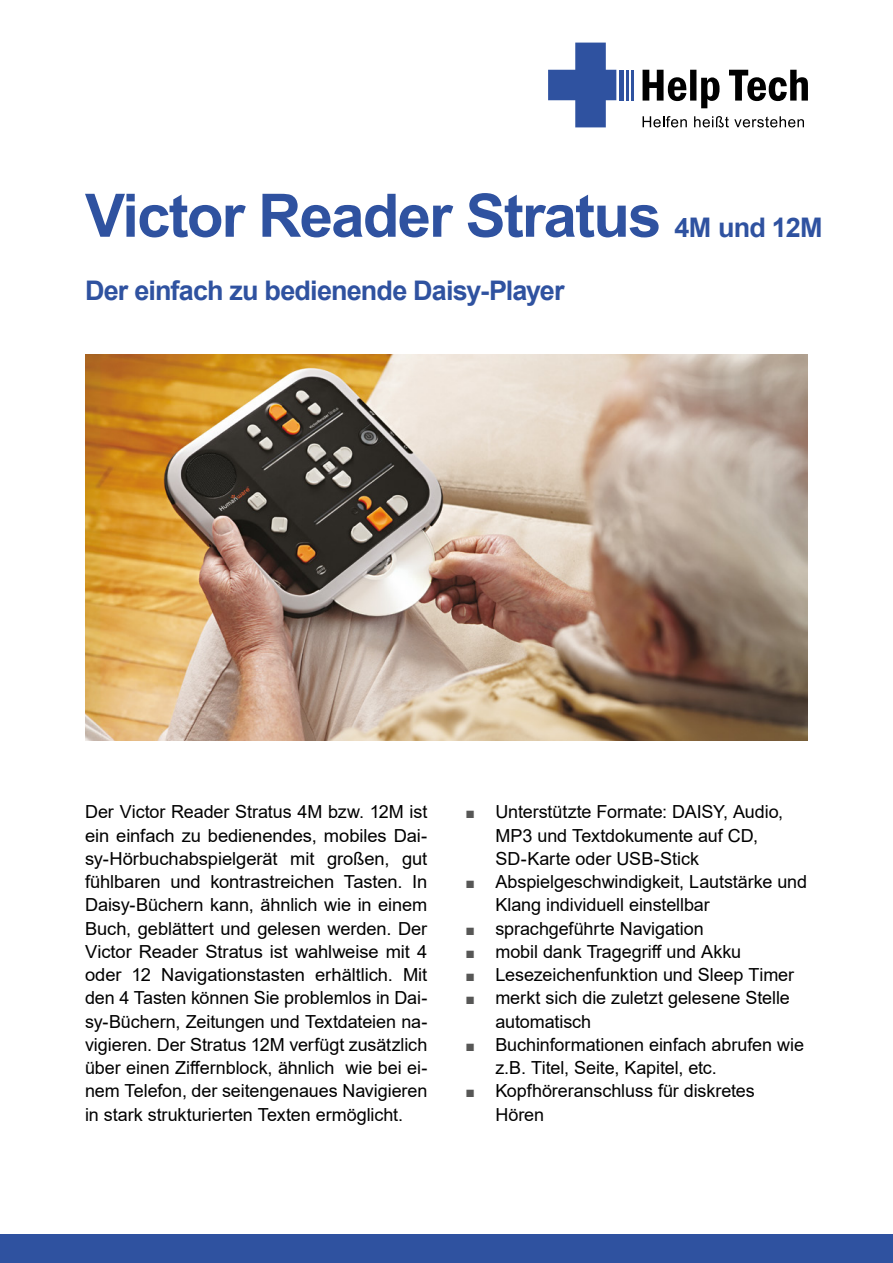
<style>
.page{position:relative;width:893px;height:1263px;background:#fff}
.page>*{position:absolute;margin:0;border:0;box-sizing:border-box;transform-origin:0 0}
.t1{font:700 60px "Arial";letter-spacing:-.03em;color:#2f52a0}
.t2{font:700 27px "Arial";letter-spacing:-.03em;color:#2f52a0}
.t3{font:18px/23.2px "Arial";letter-spacing:-.005em;color:#000}
.s1{font-size:15.75px;color:#575756}
</style>
<div class="page">
<div style="left:0;top:1234px;width:893px;height:29px;background:#2f52a0"></div>
<svg style="left:643px;top:70px;width:165px;height:38px"></svg>
<hr style="left:631px;top:70px;width:3px;height:30px;background:#2f52a0">
<hr style="left:626px;top:70px;width:3px;height:30px;background:#2f52a0">
<div style="left:619px;top:70px;width:5px;height:30px;background:#2f52a0"></div>
<svg style="left:548px;top:43px;width:68px;height:84px"></svg>
<svg style="left:643px;top:116px;width:44px;height:11px"></svg>
<svg style="left:694px;top:116px;width:110px;height:11px"></svg>
<img style="left:85px;top:355px;width:723px;height:386px">
<h1 class="t1" style="left:85px;top:173px;width:578px">Victor Reader Stratus</h1>
<h2 class="t2" style="left:675px;top:208px;width:150px">4M und 12M</h2>
<h2 class="t2" style="left:85px;top:271px;width:481px">Der einfach zu bedienende Daisy-Player</h2>
<p class="t3" style="left:85px;top:800px;width:344px;text-align:justify">Der Victor Reader Stratus 4M bzw. 12M ist ein einfach zu bedienendes, mobiles Dai&shy;sy-Hörbuchabspielgerät mit großen, gut fühlbaren und kontrastreichen Tasten. In Daisy-Büchern kann, ähnlich wie in einem Buch, geblättert und gelesen werden. Der Victor Reader Stratus ist wahlweise mit 4 oder 12 Navigationstasten erhältlich. Mit den 4 Tasten können Sie problemlos in Dai&shy;sy-Büchern, Zeitungen und Textdateien na&shy;vigieren. Der Stratus 12M verfügt zusätzlich über einen Ziffernblock, ähnlich wie bei ei&shy;nem Telefon, der seitengenaues Navigieren in stark strukturierten Texten ermöglicht.</p>
<p class="t3" style="left:495px;top:800px;width:289px;text-indent:-30px"><span class="s1">■</span> Unterstützte Formate: DAISY, Audio,<br>MP3 und Textdokumente auf CD,<br>SD-Karte oder USB-Stick</p>
<p class="t3" style="left:495px;top:870px;width:313px;text-indent:-30px"><span class="s1">■</span> Abspielgeschwindigkeit, Lautstärke und<br>Klang individuell einstellbar</p>
<p class="t3" style="left:466px;top:916px;width:240px"><span class="s1">■</span> sprachgeführte Navigation</p>
<p class="t3" style="left:466px;top:940px;width:277px"><span class="s1">■</span> mobil dank Tragegriff und Akku</p>
<p class="t3" style="left:466px;top:963px;width:330px"><span class="s1">■</span> Lesezeichenfunktion und Sleep Timer</p>
<p class="t3" style="left:495px;top:986px;width:296px;text-indent:-30px"><span class="s1">■</span> merkt sich die zuletzt gelesene Stelle automatisch</p>
<p class="t3" style="left:495px;top:1033px;width:310px;text-indent:-30px"><span class="s1">■</span> Buchinformationen einfach abrufen wie z.B. Titel, Seite, Kapitel, etc.</p>
<p class="t3" style="left:495px;top:1079px;width:261px;text-indent:-30px"><span class="s1">■</span> Kopfhöreranschluss für diskretes<br>Hören</p>
</div>
